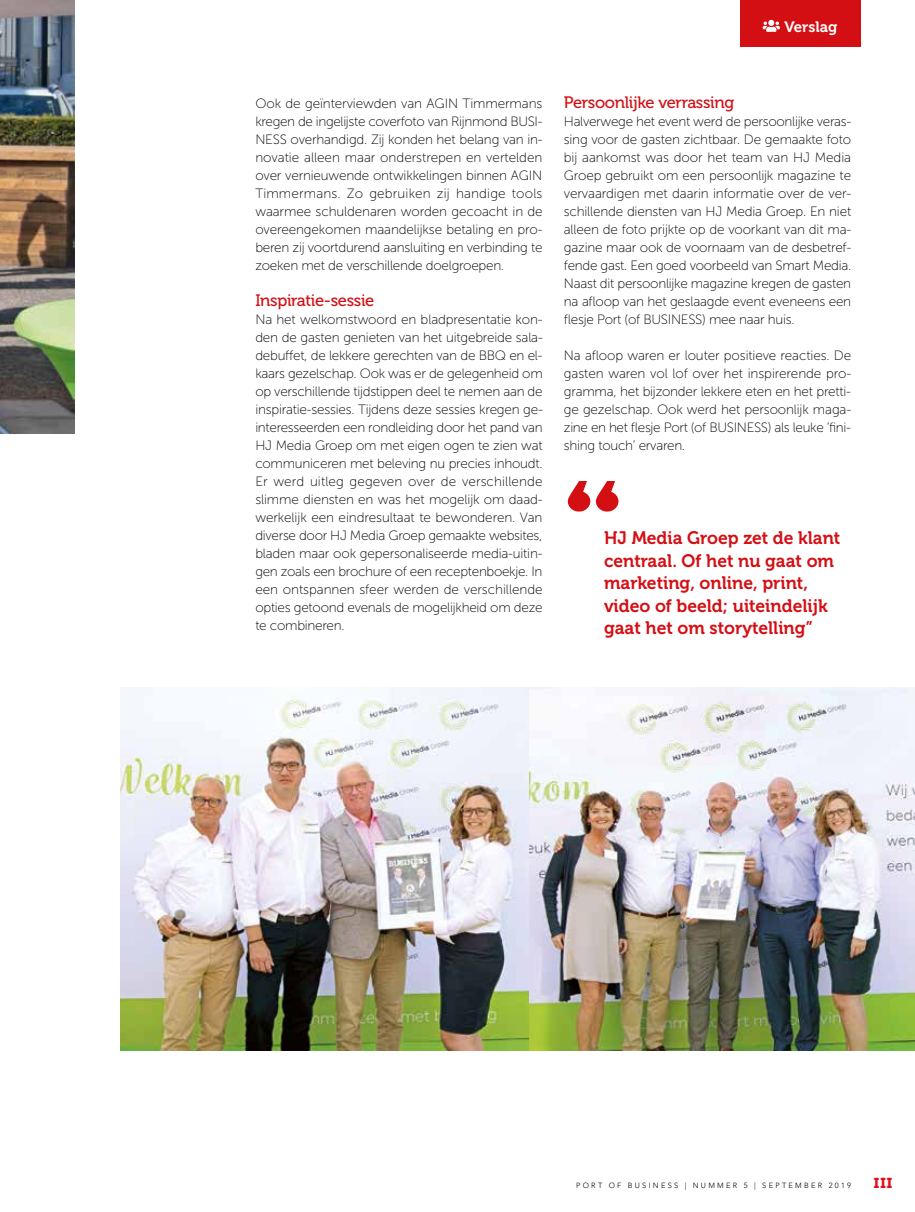
<style>
.page{position:relative;width:915px;height:1212px;background:#fff}
.page>*{position:absolute;margin:0;border:0;box-sizing:border-box;transform-origin:0 0}
.t1{font:18px/22.5px "Museo 700";color:#d40f14}
.t2{font:16.5px "Museo 500";letter-spacing:-.02em;color:#d40f14}
.t3{font:15px "Museo 700";color:#fff}
.t4{font:14.25px "Museo 900";color:#e10d1a}
.t5{font:13.5px/18px "Museo Sans 100";letter-spacing:-.02em;color:#000;text-align:justify}
.t6{font:300 7.5px "Avenir LT Std";letter-spacing:.3em;color:#000}
</style>
<div class="page">
<img style="left:0;top:0;width:74px;height:433px">
<img style="left:120px;top:687px;width:794px;height:364px">
<div style="left:740px;top:0;width:120px;height:47px;background:#d40f14"></div>
<svg style="left:762px;top:20px;width:17px;height:12px"></svg>
<svg style="left:567px;top:481px;width:51px;height:31px"></svg>
<p class="t3" style="left:784px;top:18px;width:54px">Verslag</p>
<p class="t5" style="left:255px;top:95px;width:289px">Ook de geïnterviewden van AGIN Timmermans kregen de ingelijste coverfoto van Rijnmond BUSI-NESS overhandigd. Zij konden het belang van in&shy;novatie alleen maar onderstrepen en vertelden over vernieuwende ontwikkelingen binnen AGIN Timmermans. Zo gebruiken zij handige tools waarmee schuldenaren worden gecoacht in de overeengekomen maandelijkse betaling en pro&shy;beren zij voortdurend aansluiting en verbinding te zoeken met de verschillende doelgroepen.</p>
<p class="t2" style="left:255px;top:291px;width:120px">Inspiratie-sessie</p>
<p class="t5" style="left:255px;top:311px;width:289px">Na het welkomstwoord en bladpresentatie kon&shy;den de gasten genieten van het uitgebreide sala&shy;debuffet, de lekkere gerechten van de BBQ en el&shy;kaars gezelschap. Ook was er de gelegenheid om op verschillende tijdstippen deel te nemen aan de inspiratie-sessies. Tijdens deze sessies kregen ge&shy;ï nteresseerden een rondleiding door het pand van HJ Media Groep om met eigen ogen te zien wat communiceren met beleving nu precies inhoudt.<br>Er werd uitleg gegeven over de verschillende slimme diensten en was het mogelijk om daad&shy;werkelijk een eindresultaat te bewonderen. Van diverse door HJ Media Groep gemaakte websites, bladen maar ook gepersonaliseerde media-uitin&shy;gen zoals een brochure of een receptenboekje. In een ontspannen sfeer werden de verschillende opties getoond evenals de mogelijkheid om deze te combineren.</p>
<p class="t2" style="left:563px;top:93px;width:172px">Persoonlijke verrassing</p>
<p class="t5" style="left:563px;top:113px;width:289px">Halverwege het event werd de persoonlijke veras&shy;sing voor de gasten zichtbaar. De gemaakte foto bij aankomst was door het team van HJ Media Groep gebruikt om een persoonlijk magazine te vervaardigen met daarin informatie over de ver&shy;schillende diensten van HJ Media Groep. En niet alleen de foto prijkte op de voorkant van dit ma&shy;gazine maar ook de voornaam van de desbetref&shy;fende gast. Een goed voorbeeld van Smart Media.<br>Naast dit persoonlijke magazine kregen de gasten na afloop van het geslaagde event eveneens een flesje Port (of BUSINESS) mee naar huis.</p>
<p class="t5" style="left:563px;top:346px;width:289px">Na afloop waren er louter positieve reacties. De gasten waren vol lof over het inspirerende pro&shy;gramma, het bijzonder lekkere eten en het pretti&shy;ge gezelschap. Ook werd het persoonlijk maga&shy;zine en het flesje Port (of BUSINESS) als leuke ‘fini&shy;shing touch’ ervaren.</p>
<h1 class="t1" style="left:604px;top:527px;width:238px">HJ Media Groep zet de klant centraal. Of het nu gaat om marketing, online, print, video of beeld; uiteindelijk gaat het om storytelling”</h1>
<p class="t6" style="left:576px;top:1181px;width:276px">PORT OF BUSINESS | NUMMER 5 | SEPTEMBER 2019</p>
<p class="t4" style="left:873px;top:1175px;width:20px">III</p>
</div>
